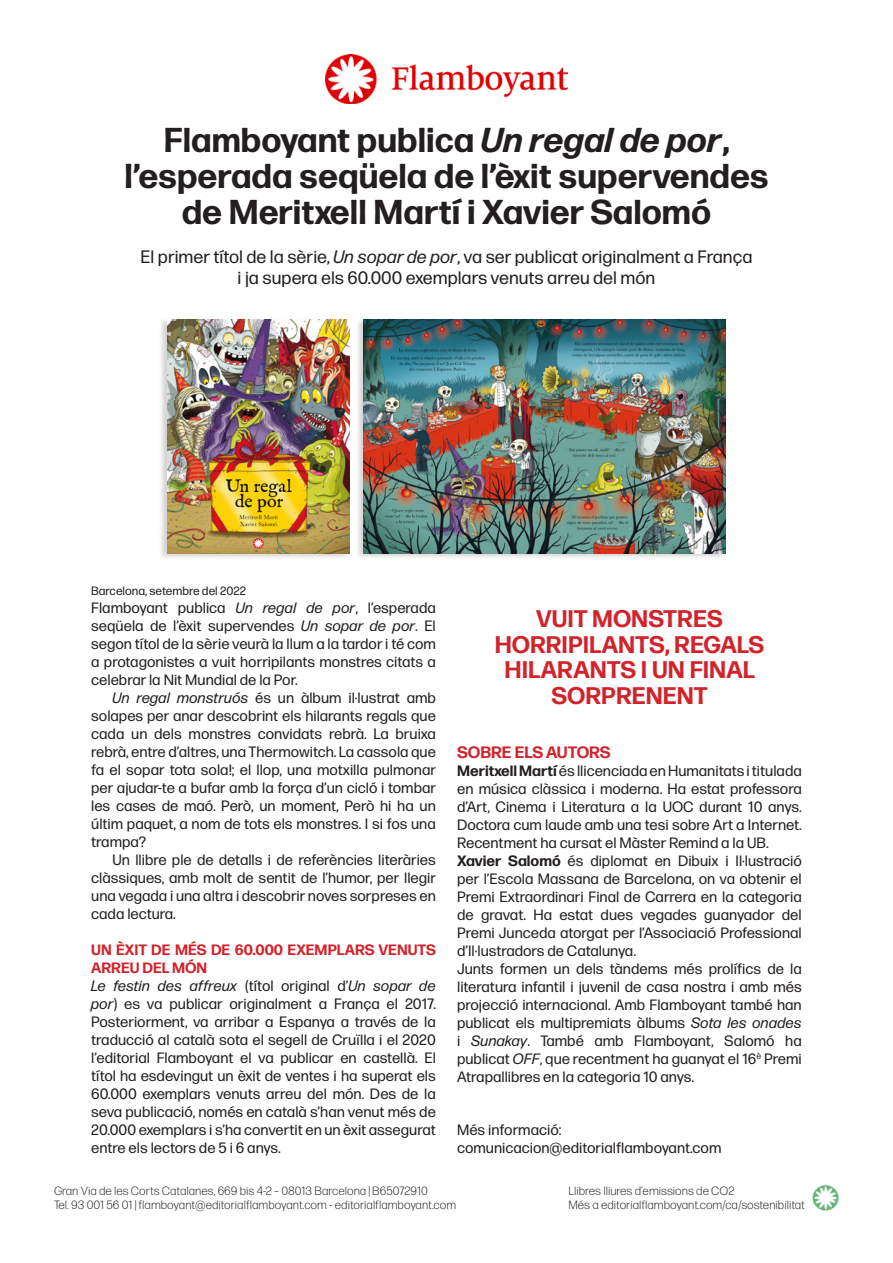
<style>
.page{position:relative;width:893px;height:1263px;background:#fff}
.page>*{position:absolute;margin:0;border:0;box-sizing:border-box;transform-origin:0 0}
.t1{font:700 34.5px/36px "Forma DJR Micro";color:#231f20;text-align:center}
.t2{font:700 24px/25.5px "Forma DJR Micro";color:#d2222a;text-align:center}
.t3{font:18px/21px "Forma DJR Micro";color:#231f20;text-align:center}
.t4{font:700 16.5px "Forma DJR Micro";color:#d1232a}
.t5{font:15px/18px "Forma DJR Micro";color:#231f20;text-align:justify}
.t6{font:700 15px/18px "Forma DJR Micro";color:#d2222a}
.t7{font:300 12px "Forma DJR Micro";color:#231f20}
.t8{font:12px "Forma DJR Micro";color:#231f20}
.s1{font-style:italic}
.s2{font-weight:700}
</style>
<div class="page">
<img style="left:326px;top:54px;width:241px;height:49px">
<div style="left:159px;top:317px;width:191px;height:243px;background:#231f20;opacity:.2"></div>
<img style="left:167px;top:320px;width:182px;height:234px">
<div style="left:355px;top:317px;width:371px;height:243px;background:#231f20;opacity:.2"></div>
<img style="left:363px;top:320px;width:363px;height:234px">
<img style="left:813px;top:1184px;width:26px;height:26px">
<p class="t1" style="left:124px;top:121px;width:646px">Flamboyant publica <span class="s1">Un regal de por</span>, l’esperada seqüela de l’èxit supervendes de Meritxell Martí i Xavier Salomó</p>
<p class="t3" style="left:141px;top:246px;width:613px">El primer títol de la sèrie, <span class="s1">Un sopar de por</span>, va ser publicat originalment a França i ja supera els 60.000 exemplars venuts arreu del món</p>
<p class="t8" style="left:91px;top:583px;width:157px">Barcelona, setembre del 2022</p>
<p class="t5" style="left:91px;top:598px;width:346px">Flamboyant publica <span class="s1">Un regal de por</span>, l’esperada seqüela de l’èxit supervendes <span class="s1">Un sopar de por</span>. El segon títol de la sèrie veurà la llum a la tardor i té com a protagonistes a vuit horripilants monstres citats a celebrar la Nit Mundial de la Por.</p>
<p class="t5" style="left:91px;top:688px;width:346px;text-indent:21px"><span class="s1">Un regal monstruós</span> és un àlbum il·lustrat amb solapes per anar descobrint els hilarants regals que cada un dels monstres convidats rebrà. La bruixa rebrà, entre d’altres, una Thermowitch. La cassola que fa el sopar tota sola!; el llop, una motxilla pulmonar per ajudar-te a bufar amb la força d’un cicló i tombar les cases de maó. Però, un moment, Però hi ha un últim paquet, a nom de tots els monstres. I si fos una trampa?</p>
<p class="t5" style="left:91px;top:850px;width:346px;text-indent:21px">Un llibre ple de detalls i de referències literàries clàssiques, amb molt de sentit de l’humor, per llegir una vegada i una altra i descobrir noves sorpreses en cada lectura.</p>
<p class="t6" style="left:91px;top:940px;width:346px">UN ÈXIT DE MÉS DE 60.000 EXEMPLARS VENUTS<br>ARREU DEL MÓN</p>
<p class="t5" style="left:91px;top:976px;width:346px"><span class="s1">Le festin des affreux</span> (títol original d’<span class="s1">Un sopar de por</span>) es va publicar originalment a França el 2017.<br>Posteriorment, va arribar a Espanya a través de la traducció al català sota el segell de Cruïlla i el 2020 l’editorial Flamboyant el va publicar en castellà. El títol ha esdevingut un èxit de ventes i ha superat els 60.000 exemplars venuts arreu del món. Des de la seva publicació, només en català s’han venut més de 20.000 exemplars i s’ha convertit en un èxit assegurat entre els lectors de 5 i 6 anys.</p>
<p class="t2" style="left:495px;top:605px;width:271px">VUIT MONSTRES<br>HORRIPILANTS, REGALS<br>HILARANTS I UN FINAL<br>SORPRENENT</p>
<p class="t4" style="left:457px;top:741px;width:155px">SOBRE ELS AUTORS</p>
<p class="t5" style="left:457px;top:761px;width:346px"><span class="s2">Meritxell Martí</span> és llicenciada en Humanitats i titulada en música clàssica i moderna. Ha estat professora d’Art, Cinema i Literatura a la UOC durant 10 anys.<br>Doctora cum laude amb una tesi sobre Art a Internet.<br>Recentment ha cursat el Màster Remind a la UB.</p>
<p class="t5" style="left:457px;top:851px;width:346px"><span class="s2">Xavier Salomó</span> és diplomat en Dibuix i Il·lustració per l’Escola Massana de Barcelona, on va obtenir el Premi Extraordinari Final de Carrera en la categoria de gravat. Ha estat dues vegades guanyador del Premi Junceda atorgat per l’Associació Professional d’Il·lustradors de Catalunya.</p>
<p class="t5" style="left:457px;top:959px;width:346px">Junts formen un dels tàndems més prolífics de la literatura infantil i juvenil de casa nostra i amb més projecció internacional. Amb Flamboyant també han publicat els multipremiats àlbums <span class="s1">Sota les onades </span>i <span class="s1">Sunakay</span>. També amb Flamboyant, Salomó ha publicat <span class="s1">OFF</span>, que recentment ha guanyat el 16<sup>è</sup> Premi Atrapallibres en la categoria 10 anys.</p>
<p class="t5" style="left:457px;top:1120px;width:106px">Més informació:</p>
<p class="t5" style="left:457px;top:1138px;width:266px">comunicacion@editorialflamboyant.com</p>
<p class="t7" style="left:54px;top:1183px;width:375px">Gran Via de les Corts Catalanes, 669 bis 4-2 – 08013 Barcelona | B65072910</p>
<p class="t7" style="left:54px;top:1197px;width:404px">Tel. 93 001 56 01 | flamboyant@editorialflamboyant.com - editorialflamboyant.com</p>
<p class="t7" style="left:568px;top:1183px;width:167px">Llibres lliures d’emissions de CO2</p>
<p class="t7" style="left:568px;top:1197px;width:238px">Més a editorialflamboyant.com/ca/sostenibilitat</p>
</div>
